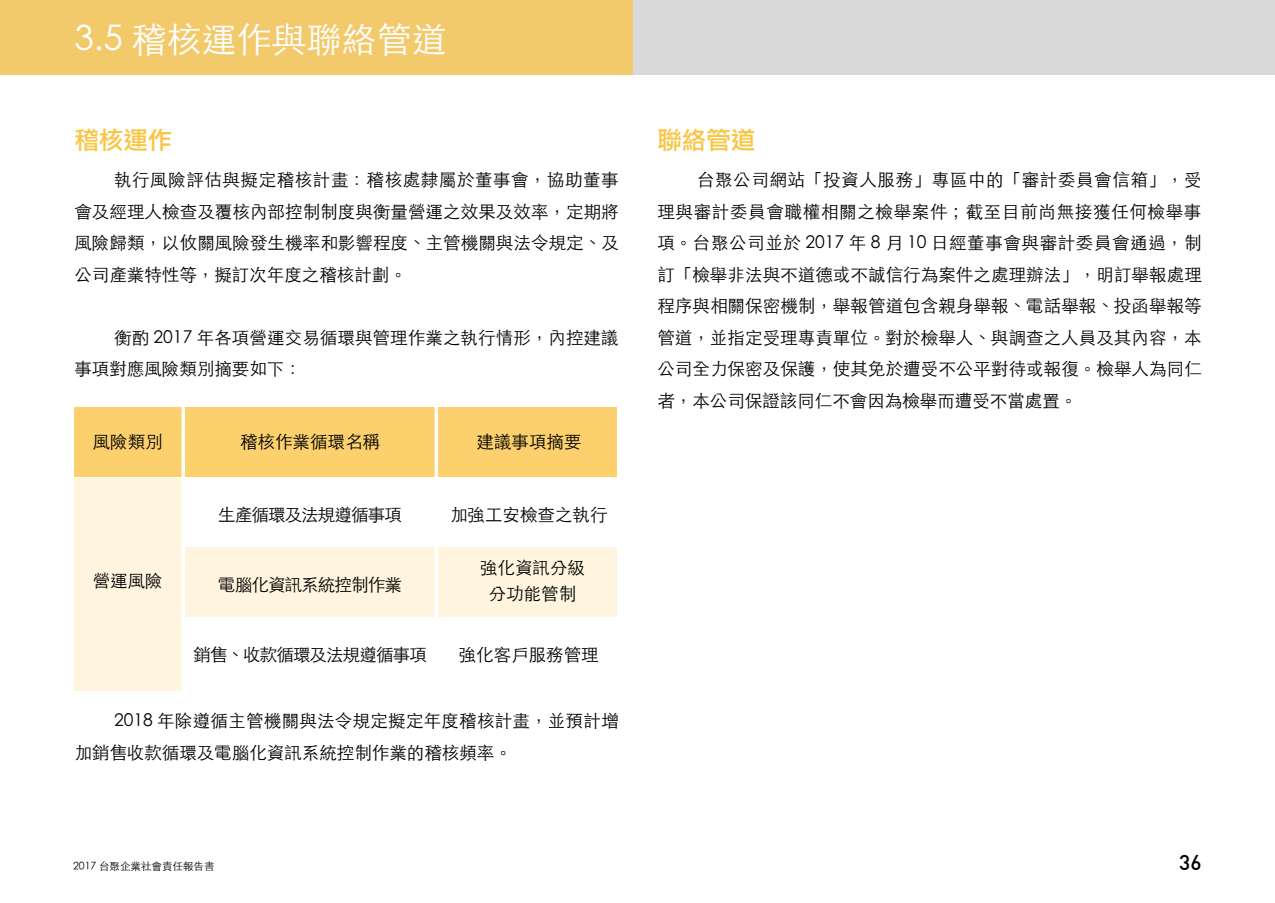
<style>
.page{position:relative;width:1275px;height:903px;background:#fff}
.page>*{position:absolute;margin:0;border:0;box-sizing:border-box;transform-origin:0 0}
.t1{font:300 35px "ST Heiti TC";color:#fff}
.t2{font:24.5px "Li Gothic Med";color:#f9c541}
.t3{font:500 21px "DIN";color:#000}
.t4{font:300 17.5px/31.5px "ST Heiti TC";color:#000;text-align:justify}
.t5{font:300 17.5px "ST Heiti TC";letter-spacing:-.05em;color:#000}
.t6{font:300 10.5px "ST Heiti TC";color:#000}
</style>
<div class="page">
<div style="left:0;top:0;width:1275px;height:74px;background:#d9d9d9"></div>
<div style="left:0;top:0;width:632px;height:74px;background:#f2ca6c"></div>
<div style="left:74px;top:407px;width:543px;height:70px;background:#fbd06d"></div>
<div style="left:185px;top:547px;width:432px;height:69px;background:#fff5de"></div>
<div style="left:74px;top:479px;width:107px;height:212px;background:#fff5de"></div>
<svg style="left:181px;top:407px;width:4px;height:284px"></svg>
<hr style="left:435px;top:399px;width:3px;height:373px;background:#fff">
<h1 class="t1" style="left:74px;top:10px;width:374px">3.5 稽核運作與聯絡管道</h1>
<h2 class="t2" style="left:74px;top:128px;width:99px">稽核運作</h2>
<h2 class="t2" style="left:657px;top:128px;width:99px">聯絡管道</h2>
<p class="t4" style="left:74px;top:162px;width:546px;text-indent:40px">執行風險評估與擬定稽核計畫：稽核處隸屬於董事會，協助董事會及經理人檢查及覆核內部控制制度與衡量營運之效果及效率，定期將風險歸類，以攸關風險發生機率和影響程度、主管機關與法令規定、及公司產業特性等，擬訂次年度之稽核計劃。</p>
<p class="t4" style="left:657px;top:162px;width:546px;text-indent:40px">台聚公司網站「投資人服務」專區中的「審計委員會信箱」，受理與審計委員會職權相關之檢舉案件；截至目前尚無接獲任何檢舉事項。台聚公司並於 2017 年 8 月 10 日經董事會與審計委員會通過，制訂「檢舉非法與不道德或不誠信行為案件之處理辦法」，明訂舉報處理程序與相關保密機制，舉報管道包含親身舉報、電話舉報、投函舉報等管道，並指定受理專責單位。對於檢舉人、與調查之人員及其內容，本公司全力保密及保護，使其免於遭受不公平對待或報復。檢舉人為同仁者，本公司保證該同仁不會因為檢舉而遭受不當處置。</p>
<p class="t4" style="left:74px;top:320px;width:546px;text-indent:40px">衡酌 2017 年各項營運交易循環與管理作業之執行情形，內控建議事項對應風險類別摘要如下：</p>
<p class="t4" style="left:93px;top:424px;width:71px">風險類別</p>
<p class="t4" style="left:240px;top:424px;width:141px">稽核作業循環名稱</p>
<p class="t4" style="left:477px;top:424px;width:106px">建議事項摘要</p>
<p class="t4" style="left:93px;top:563px;width:71px">營運風險</p>
<p class="t5" style="left:218px;top:500px;width:185px">生產循環及法規遵循事項</p>
<p class="t5" style="left:218px;top:570px;width:185px">電腦化資訊系統控制作業</p>
<p class="t5" style="left:193px;top:640px;width:235px">銷售、收款循環及法規遵循事項</p>
<p class="t4" style="left:450px;top:497px;width:159px">加強工安檢查之執行</p>
<p class="t4" style="left:480px;top:553px;width:106px;line-height:26.2px;text-align:center">強化資訊分級分功能管制</p>
<p class="t4" style="left:459px;top:637px;width:141px">強化客戶服務管理</p>
<p class="t4" style="left:74px;top:703px;width:546px;text-indent:40px">2018 年除遵循主管機關與法令規定擬定年度稽核計畫，並預計增加銷售收款循環及電腦化資訊系統控制作業的稽核頻率。</p>
<p class="t6" style="left:73px;top:857px;width:143px">2017 台聚企業社會責任報告書</p>
<p class="t3" style="left:1179px;top:849px;width:24px">36</p>
</div>
